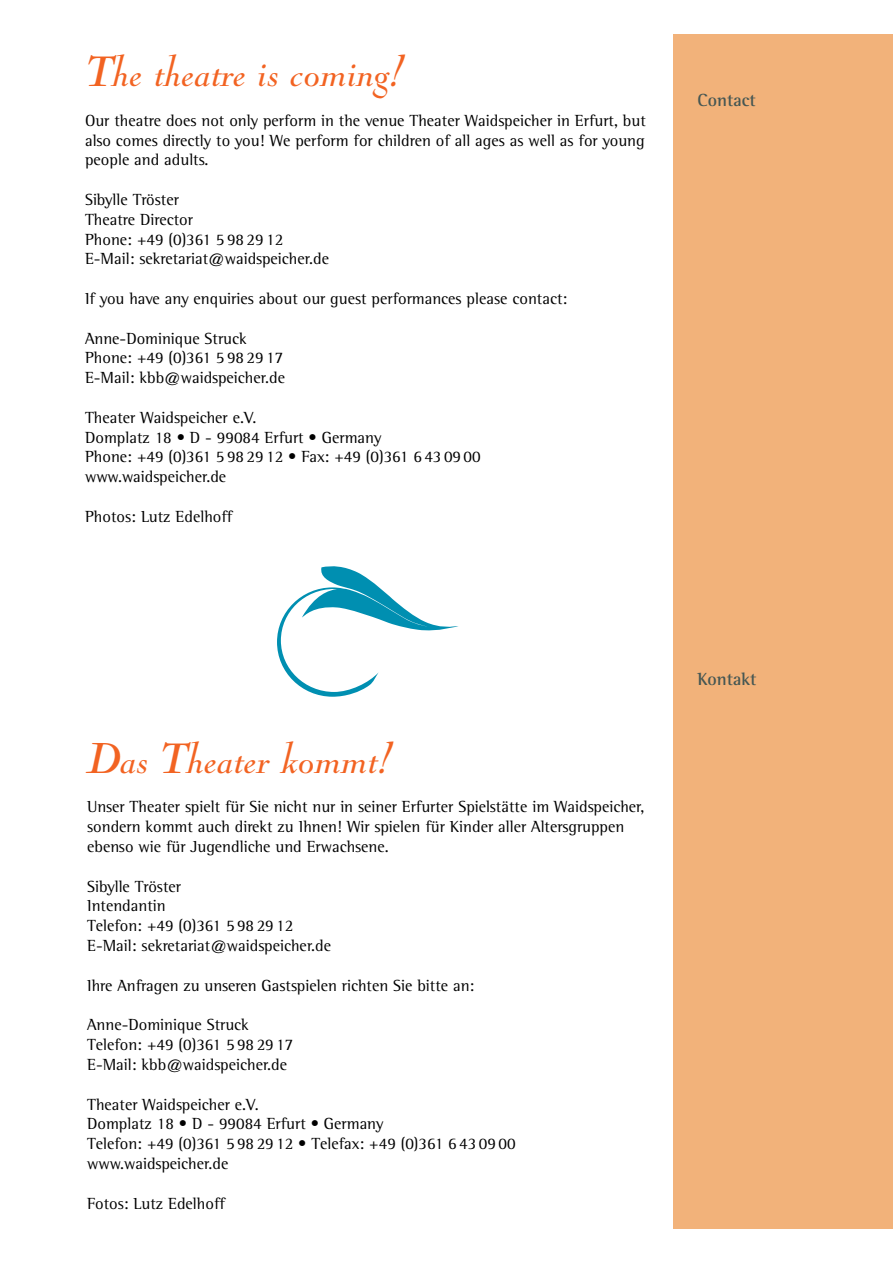
<style>
.page{position:relative;width:893px;height:1263px;background:#fff}
.page>*{position:absolute;margin:0;border:0;box-sizing:border-box;transform-origin:0 0}
.t1{font:italic 45px "Nicolas Cochin LT";color:#f26322}
.t2{font:700 18px "Rotis Semi Serif Std";color:#465753}
.t3{font:16.5px/19.8px "Rotis Semi Serif Std";color:#000}
</style>
<div class="page">
<div style="left:674px;top:34px;width:219px;height:1195px;background:#f2b27a"></div>
<svg style="left:277px;top:566px;width:182px;height:131px"></svg>
<h1 class="t1" style="left:85px;top:47px;width:318px">The theatre is coming!</h1>
<p class="t3" style="left:85px;top:110px;width:562px;text-align:justify">Our theatre does not only perform in the venue Theater Waidspeicher in Erfurt, but also comes directly to you! We perform for children of all ages as well as for young people and adults.</p>
<p class="t3" style="left:85px;top:190px;width:245px">Sibylle Tröster<br>Theatre Director<br>Phone: +49 (0)361 5 98 29 12<br>E-Mail: sekretariat@waidspeicher.de</p>
<p class="t3" style="left:85px;top:289px;width:484px">If you have any enquiries about our guest performances please contact:</p>
<p class="t3" style="left:85px;top:328px;width:201px">Anne-Dominique Struck<br>Phone: +49 (0)361 5 98 29 17<br>E-Mail: kbb@waidspeicher.de</p>
<p class="t3" style="left:85px;top:407px;width:397px">Theater Waidspeicher e.V.<br>Domplatz 18 • D - 99084 Erfurt • Germany<br>Phone: +49 (0)361 5 98 29 12 • Fax: +49 (0)361 6 43 09 00 www.waidspeicher.de</p>
<p class="t3" style="left:85px;top:506px;width:149px">Photos: Lutz Edelhoff</p>
<p class="t2" style="left:697px;top:89px;width:60px">Contact</p>
<h1 class="t1" style="left:87px;top:733px;width:304px">Das Theater kommt!</h1>
<p class="t3" style="left:87px;top:797px;width:559px">Unser Theater spielt für Sie nicht nur in seiner Erfurter Spielstätte im Waidspeicher, sondern kommt auch direkt zu Ihnen! Wir spielen für Kinder aller Altersgruppen ebenso wie für Jugendliche und Erwachsene.</p>
<p class="t3" style="left:87px;top:876px;width:245px">Sibylle Tröster<br>Intendantin<br>Telefon: +49 (0)361 5 98 29 12<br>E-Mail: sekretariat@waidspeicher.de</p>
<p class="t3" style="left:87px;top:975px;width:389px">Ihre Anfragen zu unseren Gastspielen richten Sie bitte an:</p>
<p class="t3" style="left:87px;top:1015px;width:208px">Anne-Dominique Struck<br>Telefon: +49 (0)361 5 98 29 17<br>E-Mail: kbb@waidspeicher.de</p>
<p class="t3" style="left:87px;top:1094px;width:430px">Theater Waidspeicher e.V.<br>Domplatz 18 • D - 99084 Erfurt • Germany<br>Telefon: +49 (0)361 5 98 29 12 • Telefax: +49 (0)361 6 43 09 00 www.waidspeicher.de</p>
<p class="t3" style="left:87px;top:1193px;width:139px">Fotos: Lutz Edelhoff</p>
<p class="t2" style="left:697px;top:668px;width:61px">Kontakt</p>
</div>
